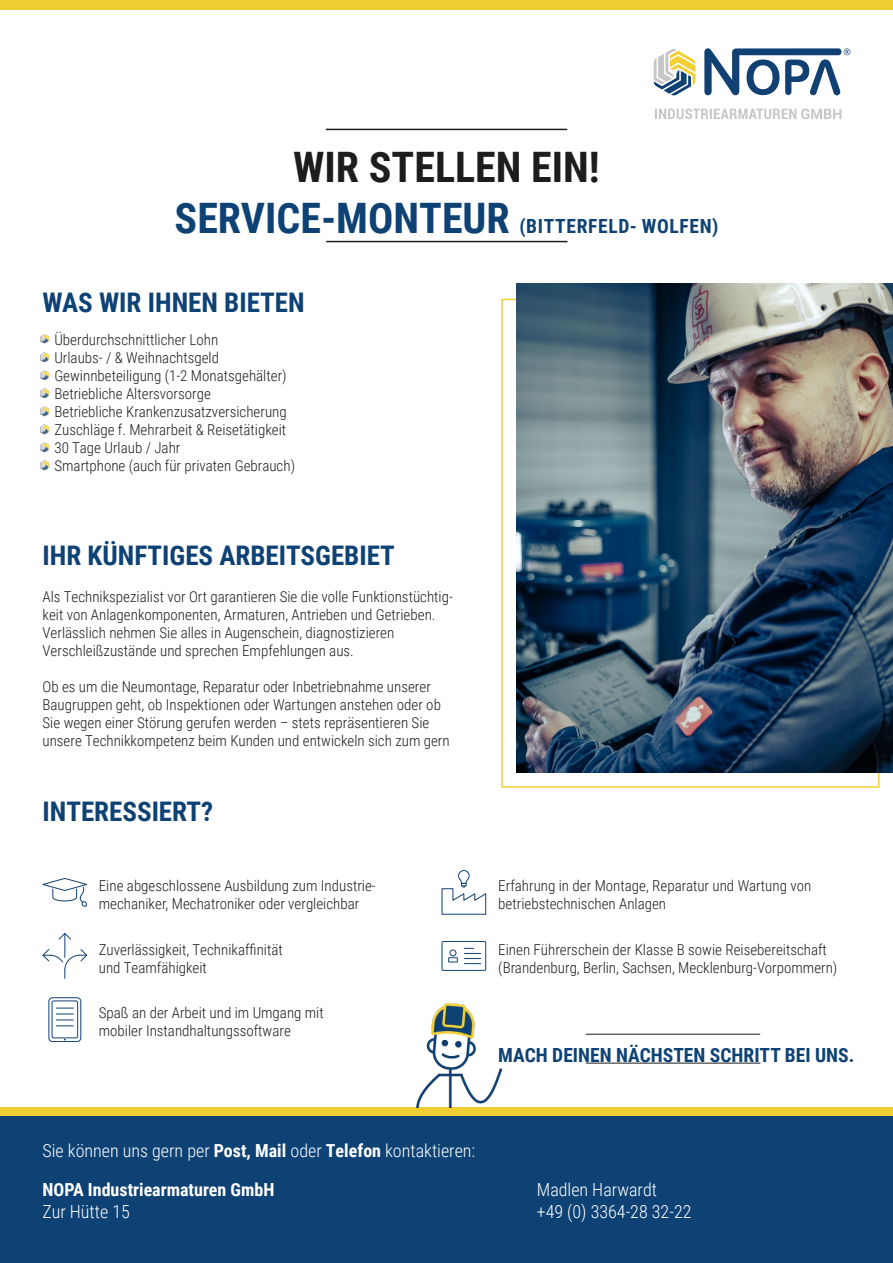
<style>
.page{position:relative;width:893px;height:1263px;background:#fff}
.page>*{position:absolute;margin:0;border:0;box-sizing:border-box;transform-origin:0 0}
.t1{font:700 42px "Roboto Condensed";color:#1e1d1e}
.t2{font:700 27px "Roboto Condensed";color:#0e4274}
.t3{font:700 19.5px "Roboto Condensed";letter-spacing:.035em;color:#0e4274}
.t4{font:700 19.5px "Roboto Condensed";color:#0f4274}
.t5{font:300 18px/21.6px "Roboto Condensed";color:#fff}
.t6{font:700 18px "Roboto Condensed";color:#fff}
.t7{font:300 15px/18px "Roboto Condensed";color:#1e1d1e}
.s1{font-size:42px}
.s2{font-weight:700}
</style>
<div class="page">
<div style="left:0;top:0;width:893px;height:9px;background:#f0cd31"></div>
<div style="left:0;top:1107px;width:893px;height:10px;background:#f0cd31"></div>
<div style="left:0;top:1117px;width:893px;height:146px;background:#0e4274"></div>
<svg style="left:655px;top:108px;width:186px;height:11px"></svg>
<svg style="left:704px;top:48px;width:146px;height:47px"></svg>
<svg style="left:654px;top:49px;width:41px;height:47px"></svg>
<svg style="left:442px;top:870px;width:44px;height:45px"></svg>
<div style="left:442px;top:941px;width:44px;height:30px;border:1px solid #124174"></div>
<svg style="left:464px;top:948px;width:17px;height:16px"></svg>
<div style="left:448px;top:957px;width:10px;height:5px;border:1px solid #124174"></div>
<div style="left:450px;top:949px;width:6px;height:7px;border:1px solid #124174;border-radius:50%"></div>
<svg style="left:43px;top:934px;width:44px;height:44px"></svg>
<svg style="left:43px;top:878px;width:44px;height:28px"></svg>
<div style="left:49px;top:997px;width:32px;height:45px;border:1px solid #124174;border-radius:4px"></div>
<div style="left:52px;top:1000px;width:26px;height:38px;border:1px solid #124174;border-radius:2px"></div>
<svg style="left:56px;top:1008px;width:18px;height:18px"></svg>
<hr style="left:326px;top:129px;width:241px;height:1px;background:#1e1d1e">
<hr style="left:326px;top:241px;width:241px;height:1px;background:#1e1d1e">
<img style="left:416px;top:1003px;width:85px;height:104px">
<hr style="left:586px;top:1034px;width:174px;height:1px;background:#1e1d1e">
<hr style="left:586px;top:1063px;width:174px;height:1px;background:#1e1d1e">
<img style="left:516px;top:284px;width:377px;height:489px">
<svg style="left:40px;top:334px;width:9px;height:10px"></svg>
<svg style="left:40px;top:352px;width:9px;height:10px"></svg>
<svg style="left:40px;top:370px;width:9px;height:10px"></svg>
<svg style="left:40px;top:388px;width:9px;height:10px"></svg>
<svg style="left:40px;top:406px;width:9px;height:10px"></svg>
<svg style="left:40px;top:424px;width:9px;height:10px"></svg>
<svg style="left:40px;top:442px;width:9px;height:10px"></svg>
<svg style="left:40px;top:460px;width:9px;height:10px"></svg>
<h1 class="t1" style="left:293px;top:138px;width:308px">WIR STELLEN EIN!</h1>
<h3 class="t3" style="left:175px;top:212px;width:545px"><span class="s1">SERVICE-MONTEUR</span> (BITTERFELD- WOLFEN)</h3>
<h2 class="t2" style="left:43px;top:283px;width:264px">WAS WIR IHNEN BIETEN</h2>
<p class="t7" style="left:54px;top:330px;width:242px">Überdurchschnittlicher Lohn<br>Urlaubs- / &amp; Weihnachtsgeld Gewinnbeteiligung (1-2 Monatsgehälter)<br>Betriebliche Altersvorsorge<br>Betriebliche Krankenzusatzversicherung Zuschläge f. Mehrarbeit &amp; Reisetätigkeit 30 Tage Urlaub / Jahr<br>Smartphone (auch für privaten Gebrauch)</p>
<h2 class="t2" style="left:43px;top:536px;width:354px">IHR KÜNFTIGES ARBEITSGEBIET</h2>
<p class="t7" style="left:43px;top:587px;width:412px">Als Technikspezialist vor Ort garantieren Sie die volle Funktionstüchtig&shy;keit von Anlagenkomponenten, Armaturen, Antrieben und Getrieben.<br>Verlässlich nehmen Sie alles in Augenschein, diagnostizieren Verschleißzustände und sprechen Empfehlungen aus.</p>
<p class="t7" style="left:43px;top:677px;width:409px">Ob es um die Neumontage, Reparatur oder Inbetriebnahme unserer Baugruppen geht, ob Inspektionen oder Wartungen anstehen oder ob Sie wegen einer Störung gerufen werden – stets repräsentieren Sie unsere Technikkompetenz beim Kunden und entwickeln sich zum gern</p>
<h2 class="t2" style="left:43px;top:792px;width:172px">INTERESSIERT?</h2>
<p class="t7" style="left:99px;top:876px;width:278px">Eine abgeschlossene Ausbildung zum Industrie&shy;mechaniker, Mechatroniker oder vergleichbar</p>
<p class="t7" style="left:498px;top:876px;width:314px">Erfahrung in der Montage, Reparatur und Wartung von betriebstechnischen Anlagen</p>
<p class="t7" style="left:99px;top:940px;width:185px">Zuverlässigkeit, Technikaffinität und Teamfähigkeit</p>
<p class="t7" style="left:498px;top:940px;width:341px">Einen Führerschein der Klasse B sowie Reisebereitschaft (Brandenburg, Berlin, Sachsen, Mecklenburg-Vorpommern)</p>
<p class="t7" style="left:99px;top:1003px;width:226px">Spaß an der Arbeit und im Umgang mit mobiler Instandhaltungssoftware</p>
<h3 class="t4" style="left:498px;top:1041px;width:358px">MACH DEINEN NÄCHSTEN SCHRITT BEI UNS.</h3>
<p class="t5" style="left:43px;top:1139px;width:434px">Sie können uns gern per <span class="s2">Post, Mail</span> oder <span class="s2">Telefon</span> kontaktieren:</p>
<p class="t6" style="left:43px;top:1177px;width:233px">NOPA Industriearmaturen GmbH</p>
<p class="t5" style="left:43px;top:1200px;width:89px">Zur Hütte 15</p>
<p class="t5" style="left:537px;top:1178px;width:156px">Madlen Harwardt<br>+49 (0) 3364-28 32-22</p>
</div>
